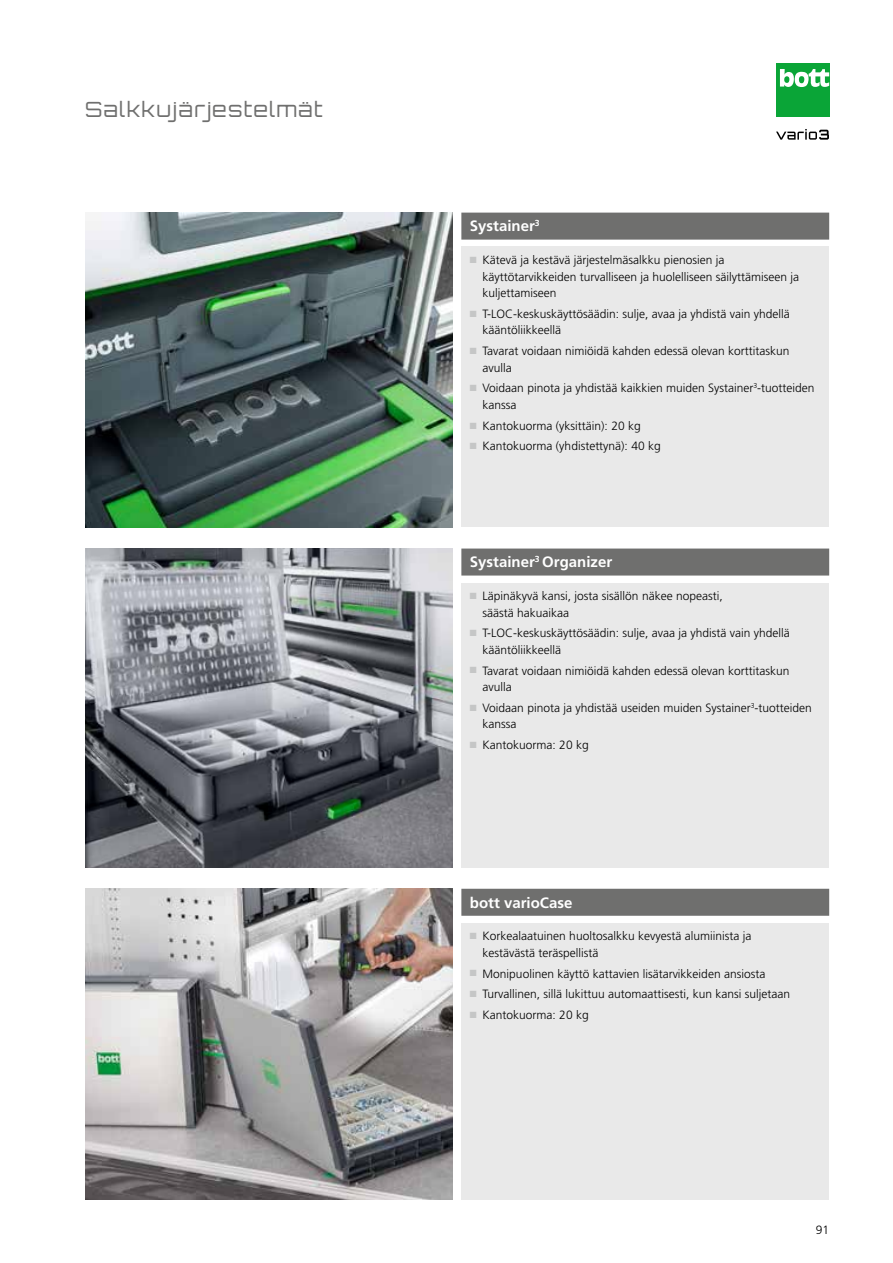
<style>
.page{position:relative;width:893px;height:1263px;background:#fff}
.page>*{position:absolute;margin:0;border:0;box-sizing:border-box;transform-origin:0 0}
.t1{font:300 21px "Orbitron CE";letter-spacing:.06em;color:#6f6f6e}
.t2{font:700 15px "Frutiger LT Pro";color:#fff}
.t3{font:300 12px/16.5px "Frutiger LT Pro";color:#000}
.s1{color:#c5c6c6}
</style>
<div class="page">
<div style="left:776px;top:64px;width:53px;height:53px;background:#0aa537"></div>
<svg style="left:780px;top:69px;width:49px;height:18px"></svg>
<svg style="left:776px;top:129px;width:53px;height:11px"></svg>
<img style="left:85px;top:213px;width:368px;height:314px">
<img style="left:85px;top:549px;width:368px;height:318px">
<img style="left:85px;top:889px;width:368px;height:310px">
<div style="left:461px;top:247px;width:368px;height:280px;background:#e9e9e9"></div>
<div style="left:461px;top:583px;width:368px;height:284px;background:#e9e9e9"></div>
<div style="left:461px;top:923px;width:368px;height:276px;background:#e9e9e9"></div>
<div style="left:461px;top:213px;width:368px;height:27px;background:#6f6f6e"></div>
<div style="left:461px;top:548px;width:368px;height:27px;background:#6f6f6e"></div>
<div style="left:461px;top:889px;width:368px;height:27px;background:#6f6f6e"></div>
<h1 class="t1" style="left:85px;top:97px;width:239px">Salkkujärjestelmät</h1>
<p class="t2" style="left:470px;top:217px;width:71px">Systainer<sup>3</sup></p>
<p class="t3" style="left:483px;top:252px;width:318px;text-indent:-13px"><span class="s1">■</span> Kätevä ja kestävä järjestelmäsalkku pienosien ja käyttötarvikkeiden turvalliseen ja huolelliseen säilyttämiseen ja kuljettamiseen</p>
<p class="t3" style="left:483px;top:306px;width:309px;text-indent:-13px"><span class="s1">■</span> T-LOC-keskuskäyttösäädin: sulje, avaa ja yhdistä vain yhdellä kääntöliikkeellä</p>
<p class="t3" style="left:483px;top:343px;width:308px;text-indent:-13px"><span class="s1">■</span> Tavarat voidaan nimiöidä kahden edessä olevan korttitaskun avulla</p>
<p class="t3" style="left:483px;top:380px;width:333px;text-indent:-13px"><span class="s1">■</span> Voidaan pinota ja yhdistää kaikkien muiden Systainer<sup>3</sup>-tuotteiden kanssa</p>
<p class="t3" style="left:470px;top:417px;width:172px"><span class="s1">■</span> Kantokuorma (yksittäin): 20 kg</p>
<p class="t3" style="left:470px;top:438px;width:192px"><span class="s1">■</span> Kantokuorma (yhdistettynä): 40 kg</p>
<p class="t2" style="left:470px;top:553px;width:144px">Systainer<sup>3</sup> Organizer</p>
<p class="t3" style="left:483px;top:588px;width:242px;text-indent:-13px"><span class="s1">■</span> Läpinäkyvä kansi, josta sisällön näkee nopeasti, säästä hakuaikaa</p>
<p class="t3" style="left:483px;top:625px;width:309px;text-indent:-13px"><span class="s1">■</span> T-LOC-keskuskäyttösäädin: sulje, avaa ja yhdistä vain yhdellä kääntöliikkeellä</p>
<p class="t3" style="left:483px;top:662px;width:308px;text-indent:-13px"><span class="s1">■</span> Tavarat voidaan nimiöidä kahden edessä olevan korttitaskun avulla</p>
<p class="t3" style="left:483px;top:699px;width:331px;text-indent:-13px"><span class="s1">■</span> Voidaan pinota ja yhdistää useiden muiden Systainer<sup>3</sup>-tuotteiden kanssa</p>
<p class="t3" style="left:470px;top:737px;width:120px"><span class="s1">■</span> Kantokuorma: 20 kg</p>
<p class="t2" style="left:470px;top:893px;width:104px">bott varioCase</p>
<p class="t3" style="left:483px;top:928px;width:270px;text-indent:-13px"><span class="s1">■</span> Korkealaatuinen huoltosalkku kevyestä alumiinista ja kestävästä teräspellistä</p>
<p class="t3" style="left:470px;top:965px;width:297px"><span class="s1">■</span> Monipuolinen käyttö kattavien lisätarvikkeiden ansiosta</p>
<p class="t3" style="left:470px;top:986px;width:322px"><span class="s1">■</span> Turvallinen, sillä lukittuu automaattisesti, kun kansi suljetaan</p>
<p class="t3" style="left:470px;top:1007px;width:120px"><span class="s1">■</span> Kantokuorma: 20 kg</p>
<p class="t3" style="left:816px;top:1221px;width:15px">91</p>
</div>
